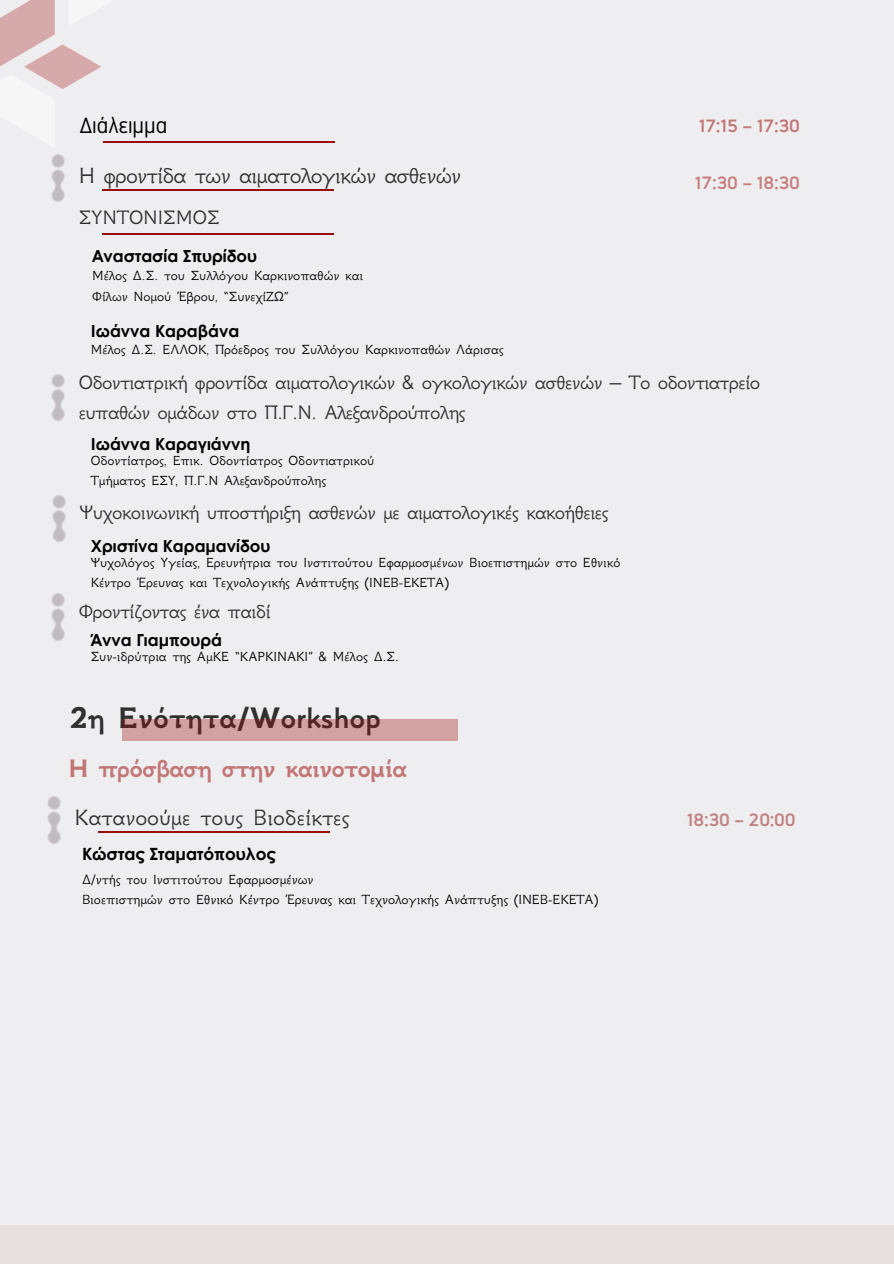
<style>
.page{position:relative;width:894px;height:1264px;background:#fff}
.page>*{position:absolute;margin:0;border:0;box-sizing:border-box;transform-origin:0 0}
.t1{font:700 32.85px "GFS Neohellenic";color:#313030}
.t2{font:700 28.05px "GFS Neohellenic";letter-spacing:-.03em;color:#c27676}
.t3{font:24.45px "GFS Neohellenic";letter-spacing:-.03em;color:#313030}
.t4{font:24.45px "GFS Neohellenic";color:#313030}
.t5{font:22.05px "Normung";color:#000}
.t6{font:21.45px/29.2px "GFS Neohellenic";letter-spacing:-.03em;color:#313030}
.t7{font:21.45px "GFS Neohellenic";color:#313030}
.t8{font:700 18px "Normung";color:#c27676}
.t9{font:700 18px "Normung";color:#c67f7f}
.t10{font:700 18px "Normung";color:#c28182}
.t11{font:700 16.8px "Century Gothic";color:#000}
.t12{font:700 16.65px "Century Gothic";color:#000}
.t13{font:14.7px/20.2px "GFS Neohellenic";color:#000}
</style>
<div class="page">
<div style="left:0;top:0;width:893px;height:1250px;background:#eeedef"></div>
<div style="left:0;top:1224px;width:893px;height:39px;background:#e6e1df"></div>
<svg style="left:0;top:0;width:145px;height:142px"></svg>
<hr style="left:103px;top:142px;width:231px;height:1px;background:#9b0c0c">
<div style="left:122px;top:719px;width:335px;height:21px;background:#d2a1a2"></div>
<hr style="left:102px;top:233px;width:232px;height:1px;background:#9b0c0c">
<hr style="left:102px;top:190px;width:232px;height:1px;background:#9b0c0c">
<img style="left:51px;top:154px;width:14px;height:48px">
<hr style="left:98px;top:831px;width:232px;height:1px;background:#9b0c0c">
<img style="left:47px;top:796px;width:14px;height:48px">
<img style="left:51px;top:374px;width:14px;height:47px">
<img style="left:52px;top:495px;width:14px;height:47px">
<img style="left:51px;top:593px;width:14px;height:48px">
<p class="t5" style="left:80px;top:113px;width:89px">Διάλειμμα</p>
<h3 class="t8" style="left:698px;top:116px;width:103px">17:15 – 17:30</h3>
<h6 class="t3" style="left:79px;top:168px;width:384px">Η φροντίδα των αιματολογικών ασθενών</h6>
<p class="t7" style="left:79px;top:211px;width:142px">ΣΥΝΤΟΝΙΣΜΟΣ</p>
<h3 class="t12" style="left:92px;top:243px;width:166px">Αναστασία Σπυρίδου</h3>
<p class="t13" style="left:92px;top:267px;width:272px">Μέλος Δ.Σ. του Συλλόγου Καρκινοπαθών και</p>
<p class="t13" style="left:92px;top:288px;width:198px">Φίλων Νομού Έβρου, “ΣυνεχίΖΩ”</p>
<p class="t12" style="left:91px;top:318px;width:150px">Ιωάννα Καραβάνα</p>
<p class="t13" style="left:91px;top:341px;width:414px">Μέλος Δ.Σ. ΕΛΛΟΚ, Πρόεδρος του Συλλόγου Καρκινοπαθών Λάρισας</p>
<h4 class="t9" style="left:694px;top:172px;width:107px">17:30 – 18:30</h4>
<h6 class="t6" style="left:79px;top:371px;width:682px">Οδοντιατρική φροντίδα αιματολογικών &amp; ογκολογικών ασθενών – Το οδοντιατρείο ευπαθών ομάδων στο Π.Γ.Ν. Αλεξανδρούπολης</h6>
<h6 class="t12" style="left:91px;top:431px;width:161px">Ιωάννα Καραγιάννη</h6>
<p class="t13" style="left:91px;top:451px;width:285px">Οδοντίατρος, Επικ. Οδοντίατρος Oδοντιατρικού</p>
<p class="t13" style="left:91px;top:472px;width:237px">Τμήματος ΕΣΥ, Π.Γ.Ν Αλεξανδρούπολης</p>
<h5 class="t6" style="left:80px;top:500px;width:530px">Ψυχοκοινωνική υποστήριξη ασθενών με αιματολογικές κακοήθειες</h5>
<p class="t12" style="left:91px;top:533px;width:181px">Χριστίνα Καραμανίδου</p>
<p class="t13" style="left:91px;top:554px;width:531px">Ψυχολόγος Υγείας, Ερευνήτρια του Ινστιτούτου Εφαρμοσμένων Βιοεπιστημών στο Εθνικό<br>Κέντρο Έρευνας και Τεχνολογικής Ανάπτυξης (INEB-EKETA)</p>
<h5 class="t6" style="left:79px;top:599px;width:193px">Φροντίζοντας ένα παιδί</h5>
<h6 class="t12" style="left:91px;top:627px;width:133px">Άννα Γιαμπουρά</h6>
<p class="t13" style="left:91px;top:648px;width:309px">Συν-ιδρύτρια της ΑμΚΕ “ΚΑΡΚΙΝΑΚΙ” &amp; Μέλος Δ.Σ.</p>
<p class="t1" style="left:70px;top:708px;width:312px">2η Ενότητα/Workshop</p>
<p class="t2" style="left:68px;top:759px;width:340px">Η πρόσβαση στην καινοτομία</p>
<p class="t4" style="left:74px;top:810px;width:276px">Κατανοούμε τους Βιοδείκτες</p>
<h6 class="t11" style="left:82px;top:841px;width:195px">Κώστας Σταματόπουλος</h6>
<p class="t13" style="left:82px;top:871px;width:233px">Δ/ντής του Ινστιτούτου Εφαρμοσμένων</p>
<h5 class="t13" style="left:82px;top:891px;width:517px">Βιοεπιστημών στο Εθνικό Κέντρο Έρευνας και Τεχνολογικής Ανάπτυξης (INEB-EKETA)</h5>
<p class="t10" style="left:686px;top:809px;width:111px">18:30 – 20:00</p>
</div>
